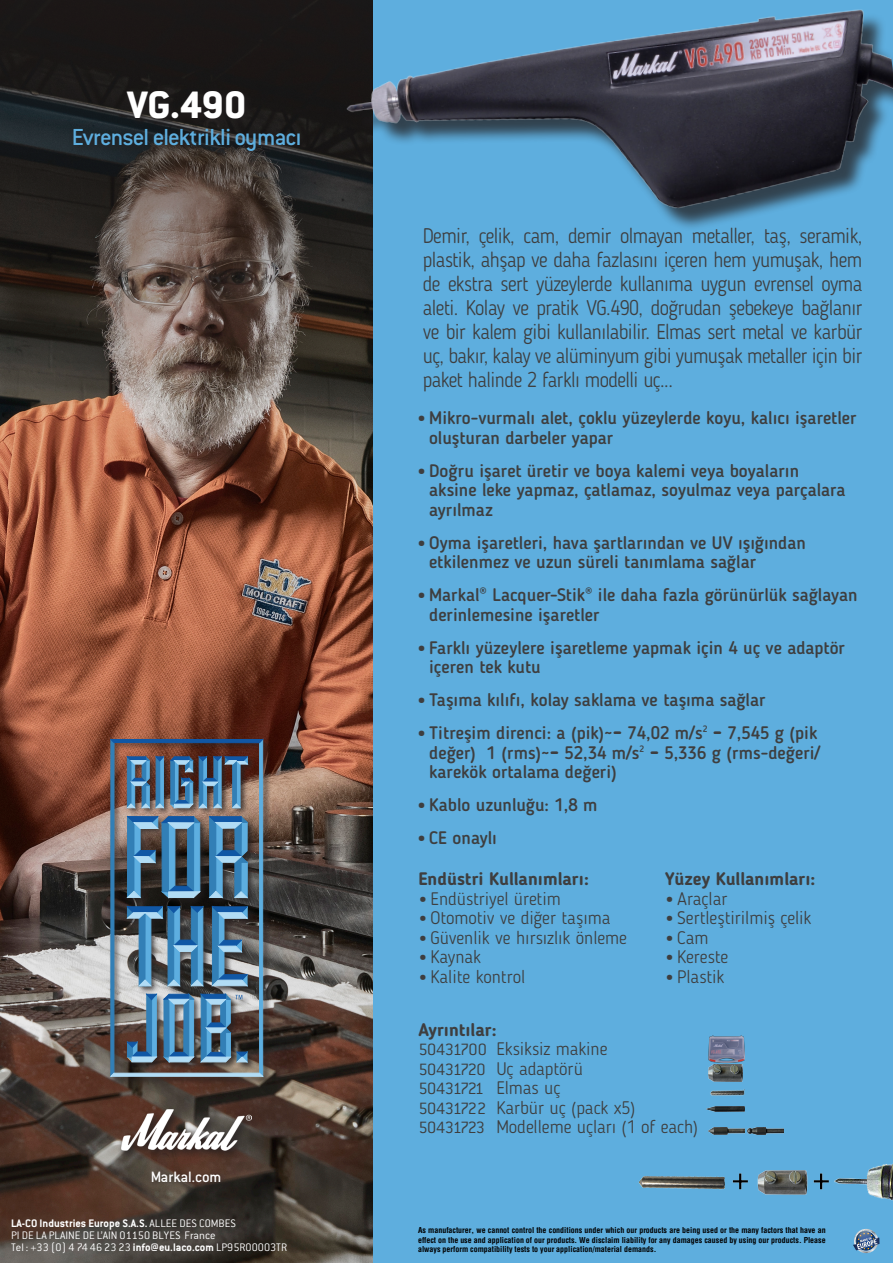
<style>
.page{position:relative;width:893px;height:1263px;background:#fff}
.page>*{position:absolute;margin:0;border:0;box-sizing:border-box;transform-origin:0 0}
.t1{font:800 42px "Conduit ITC Std";color:#fff}
.t2{font:500 25.5px "Conduit ITC Std";letter-spacing:-.03em;color:#5eaede}
.intro_text{font:300 21px/24px "Blogger Sans";letter-spacing:-.025em;color:#3e3e3f;text-align:justify;scale:.94 1}
.bullet_intro{font:500 18px/19.5px "Blogger Sans";color:#3e3e3f}
.app_used_bullets{font:300 18px "Blogger Sans";color:#3e3e3f}
.t3{font:700 18px "Blogger Sans";color:#3e3e3f}
.app_used_bullets-2{font:300 18px "Conduit ITC Std";letter-spacing:-.06em;color:#3e3e3f}
.t4{font:500 16.5px "Conduit ITC Std";letter-spacing:-.01em;color:#fff}
.t5{font:300 12px/12px "Conduit ITC Std";color:#fff}
.t6{font:700 condensed 7.95px/9.6px "Helvetica LT Std";color:#000;text-align:justify}
.s1{font-weight:700}
.s2{font-family:"Conduit ITC Std"}
.s3{font-family:"Blogger Sans"}
</style>
<div class="page">
<div style="left:372px;top:0;width:521px;height:1263px;background:#5eaede"></div>
<img style="left:747px;top:1127px;width:36px;height:8px">
<img style="left:709px;top:1127px;width:36px;height:8px">
<img style="left:708px;top:1065px;width:34px;height:11px">
<img style="left:707px;top:1076px;width:38px;height:36px">
<img style="left:708px;top:1035px;width:37px;height:30px">
<img style="left:0;top:408px;width:372px;height:855px">
<svg style="left:0;top:0;width:372px;height:408px"></svg>
<svg style="left:117px;top:1104px;width:145px;height:57px"></svg>
<img style="left:122px;top:1109px;width:130px;height:49px">
<div style="left:109px;top:738px;width:162px;height:346px;background:#231f20;opacity:.75"></div>
<img style="left:111px;top:739px;width:152px;height:337px">
<svg style="left:853px;top:1229px;width:27px;height:24px"></svg>
<img style="left:337px;top:0;width:556px;height:253px">
<img style="left:638px;top:1163px;width:255px;height:38px">
<svg style="left:147px;top:1166px;width:84px;height:27px"></svg>
<svg style="left:69px;top:86px;width:242px;height:75px;fill:#1d1c1c"></svg>
<p class="t1" style="left:127px;top:79px;width:121px">VG.490</p>
<p class="t2" style="left:72px;top:121px;width:231px">Evrensel elektrikli oymacı</p>
<p class="t4" style="left:151px;top:1167px;width:72px">Markal.com</p>
<p class="t5" style="left:11px;top:1217px;width:278px"><span class="s1">LA-CO Industries Europe S.A.S.</span> ALLEE DES COMBES<br>PI DE LA PLAINE DE L’AIN 01150 BLYES France<br>Tel : +33 (0) 4 74 46 23 23 <span class="s1">info@eu.laco.com</span> LP95R00003TR</p>
<p class="intro_text" style="left:423px;top:223px;width:469px">Demir, çelik, cam, demir olmayan metaller, taş, seramik, plastik, ahşap ve daha fazlasını içeren hem yumuşak, hem de ekstra sert yüzeylerde kullanıma uygun evrensel oyma aleti. Kolay ve pratik VG.490, doğrudan şebekeye bağlanır ve bir kalem gibi kullanılabilir. Elmas sert metal ve karbür uç, bakır, kalay ve alüminyum gibi yumuşak metaller için bir paket halinde 2 farklı modelli uç...</p>
<p class="bullet_intro" style="left:429px;top:408px;width:429px;text-indent:-12px"><span class="s2">•</span> Mikro-vurmalı alet, çoklu yüzeylerde koyu, kalıcı işaretler oluşturan darbeler yapar</p>
<p class="bullet_intro" style="left:429px;top:460px;width:418px;text-indent:-12px"><span class="s2">•</span> Doğru işaret üretir ve boya kalemi veya boyaların aksine leke yapmaz, çatlamaz, soyulmaz veya parçalara ayrılmaz</p>
<p class="bullet_intro" style="left:429px;top:532px;width:378px;text-indent:-12px"><span class="s2">•</span> Oyma işaretleri, hava şartlarından ve UV ışığından etkilenmez ve uzun süreli tanımlama sağlar</p>
<p class="bullet_intro" style="left:429px;top:585px;width:430px;text-indent:-12px"><span class="s2">•</span> Markal<sup>®</sup> Lacquer-Stik<sup>®</sup> ile daha fazla görünürlük sağlayan derinlemesine işaretler</p>
<p class="bullet_intro" style="left:429px;top:637px;width:417px;text-indent:-12px"><span class="s2">•</span> Farklı yüzeylere işaretleme yapmak için 4 uç ve adaptör içeren tek kutu</p>
<p class="bullet_intro" style="left:417px;top:690px;width:350px"><span class="s2">•</span> Taşıma kılıfı, kolay saklama ve taşıma sağlar</p>
<p class="bullet_intro" style="left:429px;top:723px;width:393px;text-indent:-12px"><span class="s2">•</span> Titreşim direnci: a (pik)~= 74,02 m/s² = 7,545 g (pik değer) 1 (rms)~= 52,34 m/s² = 5,336 g (rms-değeri/ karekök ortalama değeri)</p>
<p class="bullet_intro" style="left:417px;top:795px;width:182px"><span class="s2">•</span> Kablo uzunluğu: 1,8 m</p>
<p class="bullet_intro" style="left:417px;top:828px;width:81px"><span class="s2">•</span> CE onaylı</p>
<p class="t3" style="left:418px;top:868px;width:172px">Endüstri Kullanımları:</p>
<p class="app_used_bullets" style="left:418px;top:888px;width:144px"><span class="s2">•</span> Endüstriyel üretim</p>
<p class="app_used_bullets" style="left:418px;top:907px;width:194px"><span class="s2">•</span> Otomotiv ve diğer taşıma</p>
<p class="app_used_bullets" style="left:418px;top:927px;width:210px"><span class="s2">•</span> Güvenlik ve hırsızlık önleme</p>
<p class="app_used_bullets" style="left:418px;top:946px;width:64px"><span class="s2">•</span> Kaynak</p>
<p class="app_used_bullets" style="left:418px;top:966px;width:108px"><span class="s2">•</span> Kalite kontrol</p>
<p class="t3" style="left:665px;top:868px;width:152px">Yüzey Kullanımları:</p>
<p class="app_used_bullets" style="left:665px;top:888px;width:64px"><span class="s2">•</span> Araçlar</p>
<p class="app_used_bullets" style="left:665px;top:907px;width:148px"><span class="s2">•</span> Sertleştirilmiş çelik</p>
<p class="app_used_bullets" style="left:665px;top:927px;width:45px"><span class="s2">•</span> Cam</p>
<p class="app_used_bullets" style="left:665px;top:946px;width:65px"><span class="s2">•</span> Kereste</p>
<p class="app_used_bullets" style="left:665px;top:965px;width:61px"><span class="s2">•</span> Plastik</p>
<p class="t3" style="left:418px;top:1018px;width:80px">Ayrıntılar:</p>
<p class="app_used_bullets" style="left:418px;top:1038px;width:191px"><span class="s2">50431700</span> Eksiksiz makine</p>
<p class="app_used_bullets" style="left:418px;top:1057px;width:166px"><span class="s2">50431720</span> Uç adaptörü</p>
<p class="app_used_bullets-2" style="left:418px;top:1077px;width:144px">50431721 <span class="s3">Elmas uç</span></p>
<p class="app_used_bullets" style="left:418px;top:1096px;width:219px"><span class="s2">50431722</span> Karbür uç (pack x5)</p>
<p class="app_used_bullets" style="left:418px;top:1116px;width:281px"><span class="s2">50431723</span> Modelleme uçları (1 of each)</p>
<p class="t6" style="left:418px;top:1225px;width:409px">As manufacturer, we cannot control the conditions under which our products are being used or the many factors that have an effect on the use and application of our products. We disclaim liability for any damages caused by using our products. Please always perform compatibility tests to your application/material demands.</p>
</div>
